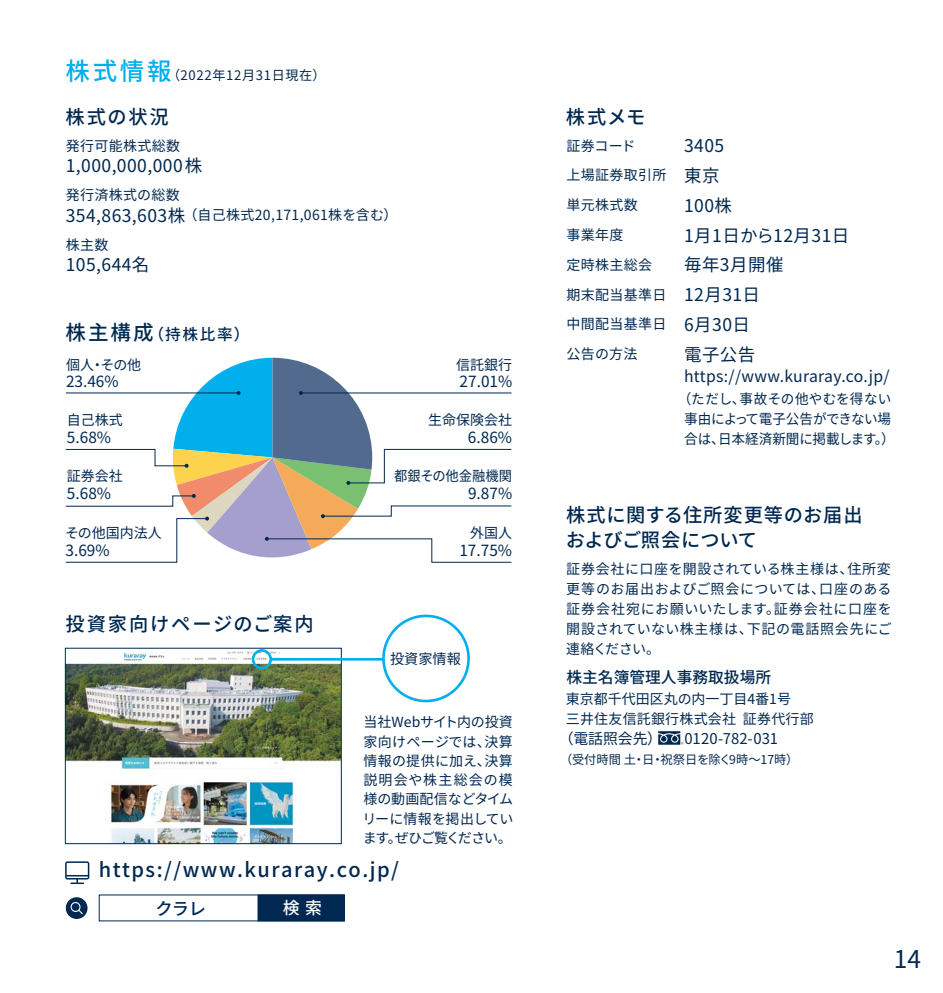
<style>
.page{position:relative;width:943px;height:993px;background:#fff}
.page>*{position:absolute;margin:0;border:0;box-sizing:border-box;transform-origin:0 0}
.t1{font:24.5px "Noto Sans CJ Kjp";color:#002850}
.t2{font:500 19.95px "Noto Sans CJ Kjp";letter-spacing:.075em;color:#002850}
.t3{font:500 19.25px/24.5px "Noto Sans CJ Kjp";letter-spacing:.025em;color:#002850}
.t4{font:500 19.25px "Noto Sans CJ Kjp";letter-spacing:.095em;color:#002850}
.t5{font:500 19.25px "Noto Sans CJ Kjp";letter-spacing:.05em;color:#002850}
.t6{font:17.5px/29.8px "Noto Sans CJ Kjp";letter-spacing:.025em;color:#002850}
.t7{font:500 17.32px "Noto Sans CJ Kjp";color:#002850}
.t8{font:500 16.8px "Noto Sans CJ Kjp";color:#fff}
.t9{font:15.75px "Noto Sans CJ Kjp";letter-spacing:.02em;color:#002850}
.t10{font:500 15.75px "Noto Sans CJ Kjp";color:#002850}
.t11{font:15.4px "Noto Sans CJ Kjp";color:#002850}
.t12{font:14.88px "Noto Sans CJ Kjp";color:#002850}
.t13{font:14.17px "Noto Sans CJ Kjp";color:#002850}
.t14{font:14px/29.8px "Noto Sans CJ Kjp";letter-spacing:.01em;color:#002850}
.t15{font:14px "Noto Sans CJ Kjp";letter-spacing:.01em;color:#002850;scale:.95 1}
.t16{font:13.12px "Noto Sans CJ Kjp";letter-spacing:.05em;color:#002850}
.t17{font:12.25px "Noto Sans CJ Kjp";color:#002850}
.s1{font-weight:500;font-size:24.5px;color:#00afec}
.s2{font-size:17.5px}
.s3{font-size:20.47px}
</style>
<div class="page">
<img style="left:67px;top:649px;width:272px;height:192px">
<svg style="left:658px;top:731px;width:25px;height:13px"></svg>
<div style="left:258px;top:894px;width:86px;height:26px;background:#002850"></div>
<div style="left:99px;top:894px;width:246px;height:26px;border:1px solid #002850"></div>
<svg style="left:65px;top:357px;width:447px;height:206px"></svg>
<div style="left:382px;top:614px;width:88px;height:88px;border:3px solid #00afec;border-radius:50%"></div>
<hr style="left:271px;top:657px;width:113px;height:3px;background:#00afec">
<div style="left:252px;top:649px;width:20px;height:20px;border:3px solid #00afec;border-radius:50%"></div>
<svg style="left:66px;top:896px;width:21px;height:22px"></svg>
<svg style="left:71px;top:901px;width:12px;height:12px"></svg>
<svg style="left:65px;top:861px;width:24px;height:22px"></svg>
<p class="t16" style="left:66px;top:68px;width:262px"><span class="s1">株式情報</span>（2022年12月31日現在）</p>
<h3 class="t5" style="left:65px;top:106px;width:105px">株式の状況</h3>
<p class="t14" style="left:66px;top:131px;width:116px">発行可能株式総数</p>
<p class="t6" style="left:66px;top:151px;width:138px">1,000,000,000株</p>
<p class="t14" style="left:66px;top:186px;width:333px;line-height:19.6px">発行済株式の総数<br><span class="s2">354,863,603株</span> （自己株式20,171,061株を含む）</p>
<p class="t14" style="left:66px;top:230px;width:44px">株主数</p>
<p class="t6" style="left:66px;top:250px;width:85px">105,644名</p>
<p class="t10" style="left:65px;top:325px;width:185px"><span class="s3">株主構成</span>（持株比率）</p>
<p class="t14" style="left:66px;top:350px;width:77px">個人・その他</p>
<p class="t11" style="left:66px;top:373px;width:54px">23.46%</p>
<p class="t14" style="left:67px;top:405px;width:57px">自己株式</p>
<p class="t11" style="left:67px;top:428px;width:46px">5.68%</p>
<p class="t14" style="left:67px;top:461px;width:57px">証券会社</p>
<p class="t11" style="left:67px;top:484px;width:46px">5.68%</p>
<p class="t14" style="left:65px;top:518px;width:98px">その他国内法人</p>
<p class="t11" style="left:66px;top:541px;width:46px">3.69%</p>
<h3 class="t4" style="left:66px;top:613px;width:249px">投資家向けページのご案内</h3>
<p class="t14" style="left:456px;top:350px;width:57px">信託銀行</p>
<p class="t11" style="left:459px;top:373px;width:54px">27.01%</p>
<p class="t14" style="left:428px;top:405px;width:85px">生命保険会社</p>
<p class="t11" style="left:468px;top:428px;width:46px">6.86%</p>
<p class="t15" style="left:394px;top:468px;width:126px">都銀その他金融機関</p>
<p class="t11" style="left:468px;top:484px;width:46px">9.87%</p>
<p class="t14" style="left:470px;top:518px;width:43px">外国人</p>
<p class="t11" style="left:459px;top:541px;width:54px">17.75%</p>
<p class="t13" style="left:390px;top:650px;width:73px">投資家情報</p>
<p class="t14" style="left:362px;top:712px;width:152px;line-height:19.2px;text-align:justify">当社Webサイト内の投資家向けページでは、決算情報の提供に加え、決算説明会や株主総会の模様の動画配信などタイムリーに情報を掲出しています。ぜひご覧ください。</p>
<h2 class="t2" style="left:99px;top:858px;width:302px">https://www.kuraray.co.jp/</h2>
<p class="t7" style="left:155px;top:898px;width:52px">クラレ</p>
<p class="t8" style="left:283px;top:898px;width:41px">検 索</p>
<h3 class="t5" style="left:566px;top:106px;width:81px">株式メモ</h3>
<p class="t14" style="left:566px;top:131px;width:102px">証券コード<br>上場証券取引所単元株式数<br>事業年度<br>定時株主総会期末配当基準日中間配当基準日公告の方法</p>
<p class="t6" style="left:684px;top:131px;width:167px">3405<br>東京<br>100株<br>1月1日から12月31日毎年3月開催<br>12月31日<br>6月30日<br>電子公告</p>
<p class="t9" style="left:684px;top:367px;width:207px">https://www.kuraray.co.jp/</p>
<p class="t14" style="left:677px;top:388px;width:218px;line-height:20.1px;text-align:center">（ただし、事故その他やむを得ない事由によって電子公告ができない場合は、日本経済新聞に掲載します。）</p>
<h3 class="t3" style="left:566px;top:503px;width:298px">株式に関する住所変更等のお届出およびご照会について</h3>
<p class="t14" style="left:566px;top:558px;width:327px;line-height:20.1px;text-align:justify">証券会社に口座を開設されている株主様は、住所変更等のお届出およびご照会については、口座のある証券会社宛にお願いいたします。証券会社に口座を開設されていない株主様は、下記の電話照会先にご連絡ください。</p>
<p class="t10" style="left:566px;top:668px;width:206px">株主名簿管理人事務取扱場所</p>
<p class="t14" style="left:566px;top:688px;width:249px;line-height:20.1px">東京都千代田区丸の内一丁目4番1号<br>三井住友信託銀行株式会社 証券代行部</p>
<p class="t12" style="left:559px;top:729px;width:221px">（電話照会先）　 0120-782-031</p>
<p class="t17" style="left:560px;top:752px;width:239px">（受付時間 土・日・祝祭日を除く9時～17時）</p>
<h1 class="t1" style="left:893px;top:944px;width:29px">14</h1>
</div>
